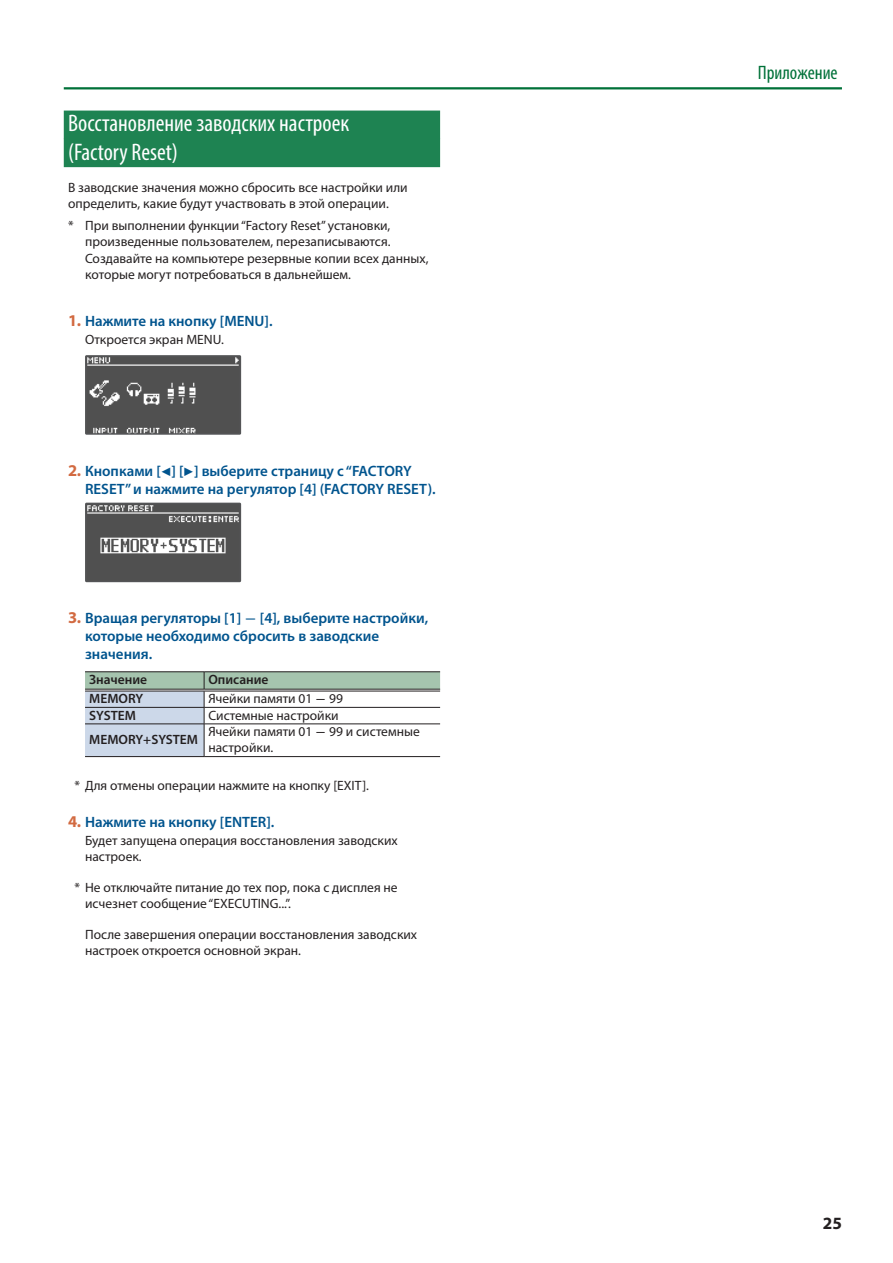
<style>
.page{position:relative;width:893px;height:1263px;background:#fff}
.page>*{position:absolute;margin:0;border:0;box-sizing:border-box;transform-origin:0 0}
.Head_2{font:condensed 24px/28.5px "Myriad Pro";color:#fff}
.t1{font:condensed 19.5px "Myriad Pro";color:#007139}
.t2{font:700 17.25px "Myriad Pro";color:#231f20}
.t3{font:600 15px/18px "Myriad Pro";color:#00548e}
.Lead_Body{font:13.5px/16.2px "Myriad Pro";color:#231f20}
.Body{font:13.5px/16.2px "Myriad Pro";color:#231f20}
.Cell{font:13.5px/16.2px "Myriad Pro";color:#231f20}
.Cell_Header{font:600 13.5px "Myriad Pro";color:#231f20}
.s1{font-weight:700;font-size:16.5px;color:#d26a41}
.s2{font-family:"Roland Owners Manual 01 rev 1";font-weight:400}
.s3{font-family:"Arial Narrow";font-weight:400}
.s4{font-family:"Arial Narrow"}
</style>
<div class="page">
<hr style="left:64px;top:87px;width:778px;height:2px;background:#007139">
<div style="left:64px;top:111px;width:376px;height:28px;background:#1e8352"></div>
<div style="left:64px;top:139px;width:376px;height:28px;background:#1e8352"></div>
<img style="left:88px;top:358px;width:150px;height:74px">
<div style="left:85px;top:355px;width:156px;height:80px;border:2px solid #545557"></div>
<img style="left:88px;top:506px;width:150px;height:73px">
<div style="left:85px;top:503px;width:156px;height:79px;border:2px solid #545557"></div>
<hr style="left:85px;top:671px;width:119px;height:1px;background:#231f20">
<hr style="left:85px;top:756px;width:119px;height:1px;background:#231f20">
<hr style="left:204px;top:671px;width:236px;height:1px;background:#231f20">
<svg style="left:85px;top:672px;width:355px;height:84px"></svg>
<hr style="left:204px;top:724px;width:236px;height:1px;background:#231f20">
<hr style="left:204px;top:724px;width:1px;height:32px;background:#231f20">
<hr style="left:204px;top:756px;width:236px;height:1px;background:#231f20">
<hr style="left:85px;top:689px;width:119px;height:1px;background:#231f20">
<hr style="left:85px;top:691px;width:119px;height:1px;background:#231f20">
<hr style="left:204px;top:689px;width:236px;height:1px;background:#231f20">
<hr style="left:204px;top:691px;width:236px;height:1px;background:#231f20">
<p class="Head_2" style="left:68px;top:109px;width:283px">Восстановление заводских настроек (Factory Reset)</p>
<p class="Lead_Body" style="left:68px;top:179px;width:341px">В заводские значения можно сбросить все настройки или определить, какие будут участвовать в этой операции.</p>
<p class="Lead_Body" style="left:85px;top:217px;width:345px;text-indent:-17px">* При выполнении функции “Factory Reset” установки, произведенные пользователем, перезаписываются.<br>Создавайте на компьютере резервные копии всех данных, которые могут потребоваться в дальнейшем.</p>
<p class="t3" style="left:68px;top:311px;width:205px"><span class="s1">1.</span> Нажмите на кнопку [MENU].</p>
<p class="Body" style="left:85px;top:331px;width:139px">Откроется экран MENU.</p>
<p class="t3" style="left:85px;top:461px;width:351px;text-indent:-17px"><span class="s1">2.</span> Кнопками [<span class="s2">K</span>] [<span class="s2">J</span>] выберите страницу с “FACTORY<br>RESET” и нажмите на регулятор [4] (FACTORY RESET).</p>
<p class="t3" style="left:85px;top:609px;width:345px;text-indent:-17px"><span class="s1">3.</span> Вращая регуляторы [1] <span class="s3">―</span> [4], выберите настройки, которые необходимо сбросить в заводские значения.</p>
<p class="Cell_Header" style="left:89px;top:671px;width:59px">Значение</p>
<p class="Cell_Header" style="left:208px;top:671px;width:62px">Описание</p>
<p class="Cell_Header" style="left:89px;top:690px;width:56px">MEMORY</p>
<p class="Cell" style="left:208px;top:690px;width:136px">Ячейки памяти 01 <span class="s4">―</span> 99</p>
<p class="Cell_Header" style="left:89px;top:706px;width:48px">SYSTEM</p>
<p class="Cell" style="left:208px;top:707px;width:132px">Системные настройки</p>
<p class="Cell_Header" style="left:89px;top:731px;width:110px">MEMORY+SYSTEM</p>
<p class="Cell" style="left:208px;top:723px;width:213px">Ячейки памяти 01 <span class="s4">―</span> 99 и системные настройки.</p>
<p class="Lead_Body" style="left:74px;top:777px;width:295px">* Для отмены операции нажмите на кнопку [EXIT].</p>
<p class="t3" style="left:68px;top:812px;width:206px"><span class="s1">4.</span> Нажмите на кнопку [ENTER].</p>
<p class="Body" style="left:85px;top:832px;width:314px">Будет запущена операция восстановления заводских настроек.</p>
<p class="Lead_Body" style="left:85px;top:879px;width:314px;text-indent:-11px">* Не отключайте питание до тех пор, пока с дисплея не исчезнет сообщение “EXECUTING...”.</p>
<p class="Body" style="left:85px;top:926px;width:334px">После завершения операции восстановления заводских настроек откроется основной экран.</p>
<h2 class="t1" style="left:758px;top:61px;width:81px">Приложение</h2>
<p class="t2" style="left:823px;top:1212px;width:21px">25</p>
</div>
